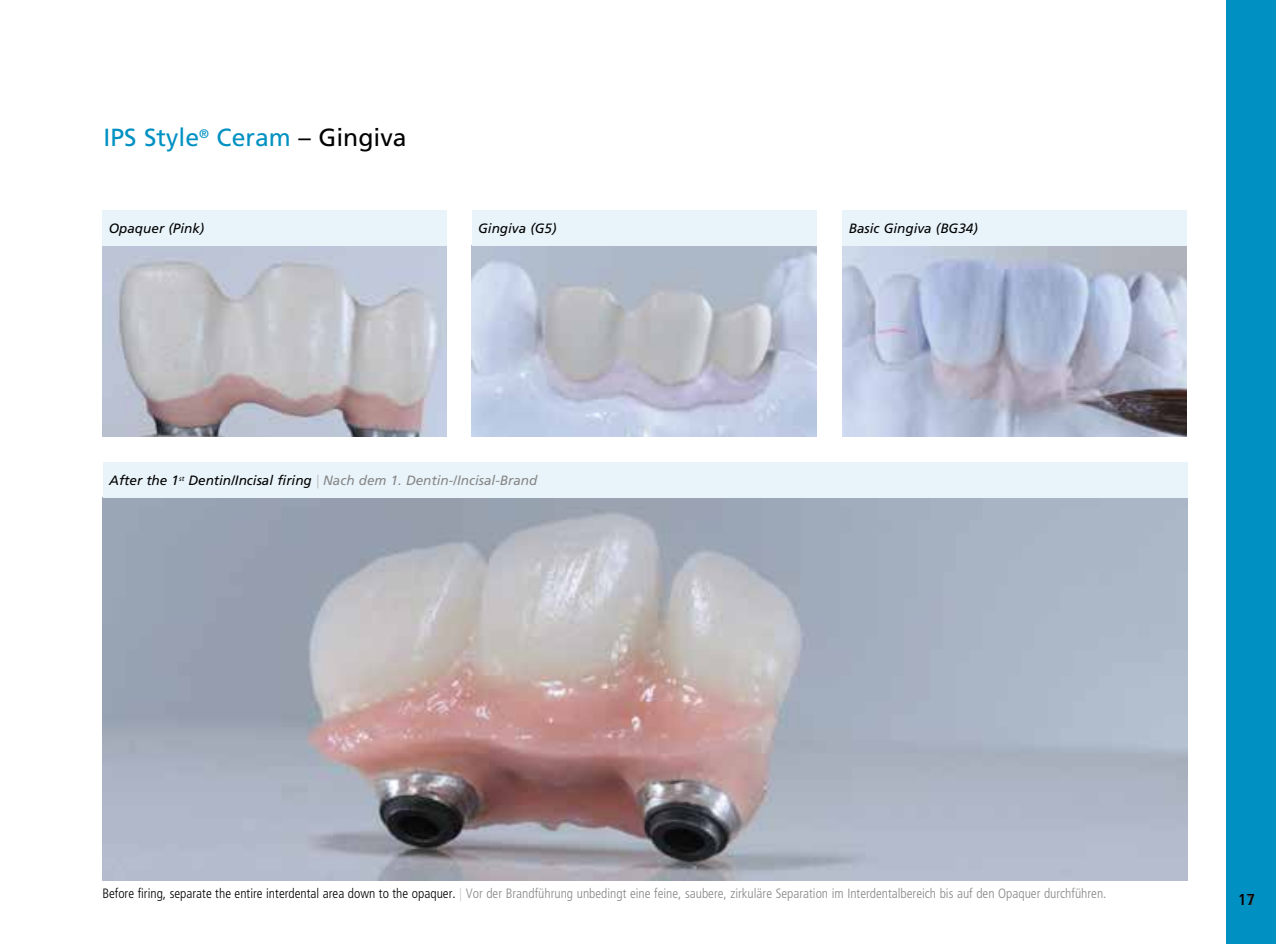
<style>
.page{position:relative;width:1276px;height:944px;background:#fff}
.page>*{position:absolute;margin:0;border:0;box-sizing:border-box;transform-origin:0 0}
.t1{font:24.75px "Frutiger";color:#0091c2}
.t2{font:15.75px "Frutiger";color:#000}
.t3{font:300 condensed 13.5px "Frutiger";color:#878787}
.t4{font:italic 13.5px "Frutiger";color:#878787}
.t5{font:italic 13.5px "Frutiger";color:#000}
.s1{color:#000}
.s2{color:#c6c6c6}
.s3{font-weight:300;color:#4a4a49}
</style>
<div class="page">
<div style="left:1226px;top:0;width:50px;height:944px;background:#0091c2"></div>
<img style="left:102px;top:246px;width:345px;height:191px">
<img style="left:103px;top:497px;width:1084px;height:383px">
<img style="left:472px;top:246px;width:344px;height:191px">
<img style="left:842px;top:246px;width:345px;height:191px">
<div style="left:103px;top:462px;width:1084px;height:35px;background:#e9f4fa"></div>
<div style="left:102px;top:210px;width:345px;height:36px;background:#e9f4fa"></div>
<div style="left:472px;top:210px;width:344px;height:36px;background:#e9f4fa"></div>
<div style="left:842px;top:210px;width:345px;height:36px;background:#e9f4fa"></div>
<h1 class="t1" style="left:104px;top:123px;width:304px">IPS Style<sup>®</sup> Ceram <span class="s1">– Gingiva</span></h1>
<p class="t5" style="left:109px;top:221px;width:97px">Opaquer (Pink)</p>
<p class="t5" style="left:478px;top:221px;width:80px">Gingiva (G5)</p>
<p class="t5" style="left:849px;top:221px;width:131px">Basic Gingiva (BG34)</p>
<p class="t4" style="left:109px;top:472px;width:429px"><span class="s1">After the 1</span><sup>st</sup> <span class="s1">Dentin/Incisal firing</span> <span class="s2">|</span> Nach dem 1. Dentin-/Incisal-Brand</p>
<p class="t3" style="left:102px;top:885px;width:1005px"><span class="s1">Before firing, separate the entire interdental area down to the opaquer.</span> <span class="s2">|</span> Vor der Brandführung unbedingt eine feine, saubere, zirkuläre Separation im Interdentalbereich bis auf den Opaquer durchführen.</p>
<p class="t2" style="left:1237px;top:890px;width:19px"><span class="s3">1</span>1 7</p>
</div>
